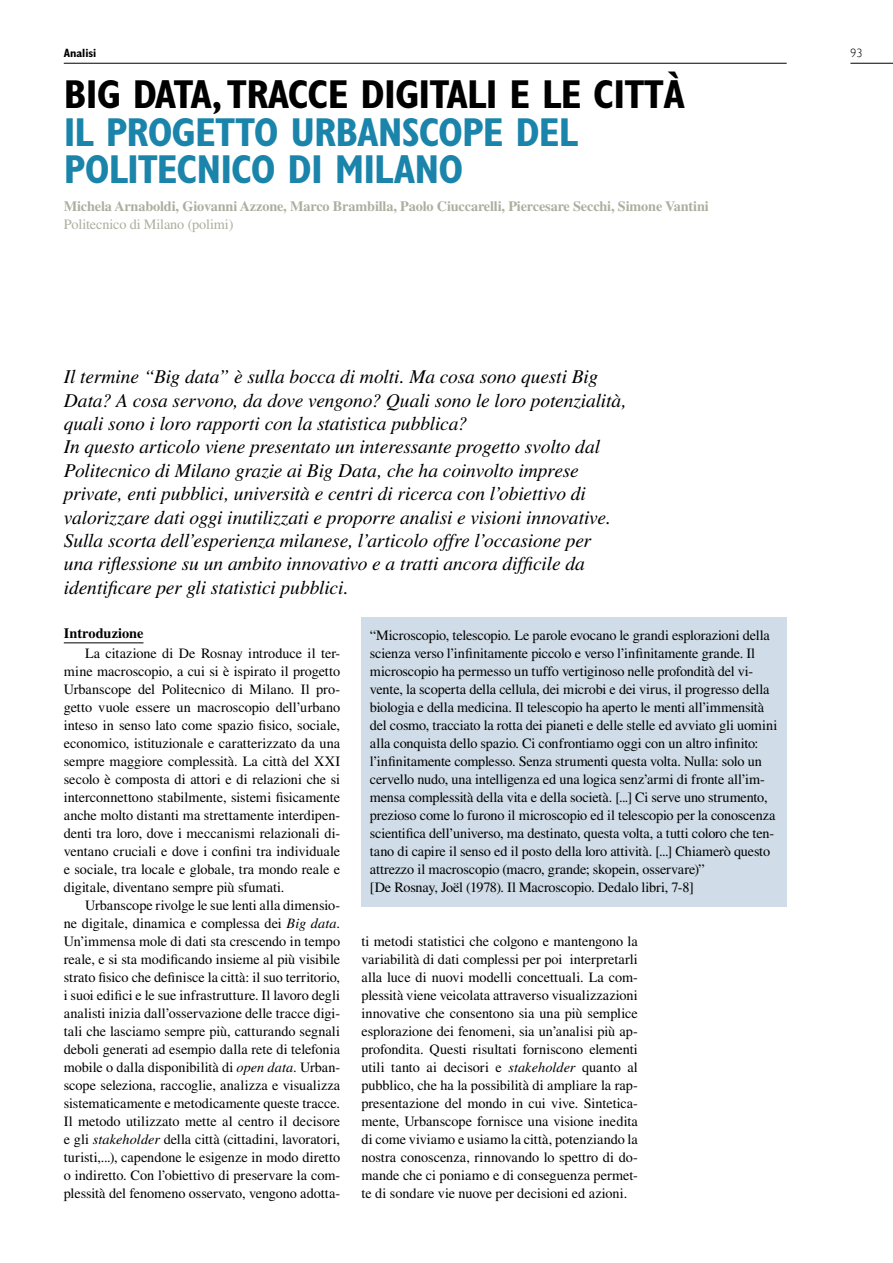
<style>
.page{position:relative;width:893px;height:1263px;background:#fff}
.page>*{position:absolute;margin:0;border:0;box-sizing:border-box;transform-origin:0 0}
.t1{font:700 condensed 40.5px/37.5px "Gill Sans MT Std";letter-spacing:-.025em;color:#1a84aa}
.t2{font:700 condensed 40.5px "Gill Sans MT Std";letter-spacing:-.02em;color:#000}
.t3{font:italic 19.5px/23.4px "Times LT Std";letter-spacing:-.005em;color:#000}
.t4{font:14.25px/18px "Times LT Std";letter-spacing:-.01em;color:#000;text-align:justify}
.t5{font:700 14.25px "Times LT Std";letter-spacing:-.01em;color:#acaf9f}
.t6{font:14.25px "Times LT Std";letter-spacing:-.01em;color:#acaf9f}
.t7{font:700 14.25px "Times LT Std";color:#000}
.t8{font:700 condensed 12px "Gill Sans MT Std";color:#000}
.t9{font:300 12px "Gill Sans";color:#000}
.s1{font-style:italic}
</style>
<div class="page">
<hr style="left:64px;top:63px;width:723px;height:1px;background:#000">
<hr style="left:850px;top:63px;width:43px;height:1px;background:#000">
<hr style="left:64px;top:642px;width:79px;height:1px;background:#000">
<div style="left:361px;top:617px;width:426px;height:289px;background:#d0dce7"></div>
<p class="t8" style="left:64px;top:46px;width:34px">Analisi</p>
<p class="t9" style="left:850px;top:46px;width:13px">93</p>
<h1 class="t2" style="left:64px;top:71px;width:623px">BIG DATA, TRACCE DIGITALI E LE CITTÀ</h1>
<h1 class="t1" style="left:64px;top:113px;width:516px">IL PROGETTO URBANSCOPE DEL<br>POLITECNICO DI MILANO</h1>
<p class="t5" style="left:64px;top:198px;width:646px">Michela Arnaboldi, Giovanni Azzone, Marco Brambilla, Paolo Ciuccarelli, Piercesare Secchi, Simone Vantini</p>
<p class="t6" style="left:64px;top:216px;width:171px">Politecnico di Milano (polimi)</p>
<p class="t3" style="left:64px;top:365px;width:564px">Il termine “Big data” è sulla bocca di molti. Ma cosa sono questi Big Data? A cosa servono, da dove vengono? Quali sono le loro potenzialità, quali sono i loro rapporti con la statistica pubblica?<br>In questo articolo viene presentato un interessante progetto svolto dal Politecnico di Milano grazie ai Big Data, che ha coinvolto imprese private, enti pubblici, università e centri di ricerca con l’obiettivo di valorizzare dati oggi inutilizzati e proporre analisi e visioni innovative.<br>Sulla scorta dell’esperienza milanese, l’articolo offre l’occasione per<br>una riflessione su un ambito innovativo e a tratti ancora difficile da identificare per gli statistici pubblici.</p>
<p class="t4" style="left:370px;top:626px;width:409px;text-align:left">“Microscopio, telescopio. Le parole evocano le grandi esplorazioni della scienza verso l’infinitamente piccolo e verso l’infinitamente grande. Il microscopio ha permesso un tuffo vertiginoso nelle profondità del vi&shy;vente, la scoperta della cellula, dei microbi e dei virus, il progresso della biologia e della medicina. Il telescopio ha aperto le menti all’immensità del cosmo, tracciato la rotta dei pianeti e delle stelle ed avviato gli uomini alla conquista dello spazio. Ci confrontiamo oggi con un altro infinito: l’infinitamente complesso. Senza strumenti questa volta. Nulla: solo un cervello nudo, una intelligenza ed una logica senz’armi di fronte all’im&shy;mensa complessità della vita e della società. [...] Ci serve uno strumento, prezioso come lo furono il microscopio ed il telescopio per la conoscenza scientifica dell’universo, ma destinato, questa volta, a tutti coloro che ten&shy;tano di capire il senso ed il posto della loro attività. [...] Chiamerò questo attrezzo il macroscopio (macro, grande; skopein, osservare)”<br>[De Rosnay, Joël (1978). Il Macroscopio. Dedalo libri, 7-8]</p>
<p class="t7" style="left:64px;top:625px;width:81px">Introduzione</p>
<p class="t4" style="left:64px;top:644px;width:278px;text-indent:21px">La citazione di De Rosnay introduce il ter&shy;mine macroscopio, a cui si è ispirato il progetto Urbanscope del Politecnico di Milano. Il pro&shy;getto vuole essere un macroscopio dell’urbano inteso in senso lato come spazio fisico, sociale, economico, istituzionale e caratterizzato da una sempre maggiore complessità. La città del XXI secolo è composta di attori e di relazioni che si interconnettono stabilmente, sistemi fisicamente anche molto distanti ma strettamente interdipen&shy;denti tra loro, dove i meccanismi relazionali di&shy;ventano cruciali e dove i confini tra individuale e sociale, tra locale e globale, tra mondo reale e digitale, diventano sempre più sfumati.</p>
<p class="t4" style="left:64px;top:896px;width:278px;text-indent:21px">Urbanscope rivolge le sue lenti alla dimensio&shy;ne digitale, dinamica e complessa dei <span class="s1">Big data</span>.<br>Un’immensa mole di dati sta crescendo in tempo reale, e si sta modificando insieme al più visibile strato fisico che definisce la città: il suo territorio, i suoi edifici e le sue infrastrutture. Il lavoro degli analisti inizia dall’osservazione delle tracce digi&shy;tali che lasciamo sempre più, catturando segnali deboli generati ad esempio dalla rete di telefonia mobile o dalla disponibilità di <span class="s1">open data</span>. Urban&shy;scope seleziona, raccoglie, analizza e visualizza sistematicamente e metodicamente queste tracce.<br>Il metodo utilizzato mette al centro il decisore e gli <span class="s1">stakeholder</span> della città (cittadini, lavoratori, turisti,...), capendone le esigenze in modo diretto o indiretto. Con l’obiettivo di preservare la com&shy;plessità del fenomeno osservato, vengono adotta-</p>
<p class="t4" style="left:361px;top:932px;width:278px">ti metodi statistici che colgono e mantengono la variabilità di dati complessi per poi interpretarli alla luce di nuovi modelli concettuali. La com&shy;plessità viene veicolata attraverso visualizzazioni innovative che consentono sia una più semplice esplorazione dei fenomeni, sia un’analisi più ap&shy;profondita. Questi risultati forniscono elementi utili tanto ai decisori e <span class="s1">stakeholder</span> quanto al pubblico, che ha la possibilità di ampliare la rap&shy;presentazione del mondo in cui vive. Sintetica&shy;mente, Urbanscope fornisce una visione inedita di come viviamo e usiamo la città, potenziando la nostra conoscenza, rinnovando lo spettro di do&shy;mande che ci poniamo e di conseguenza permet&shy;te di sondare vie nuove per decisioni ed azioni.</p>
</div>
